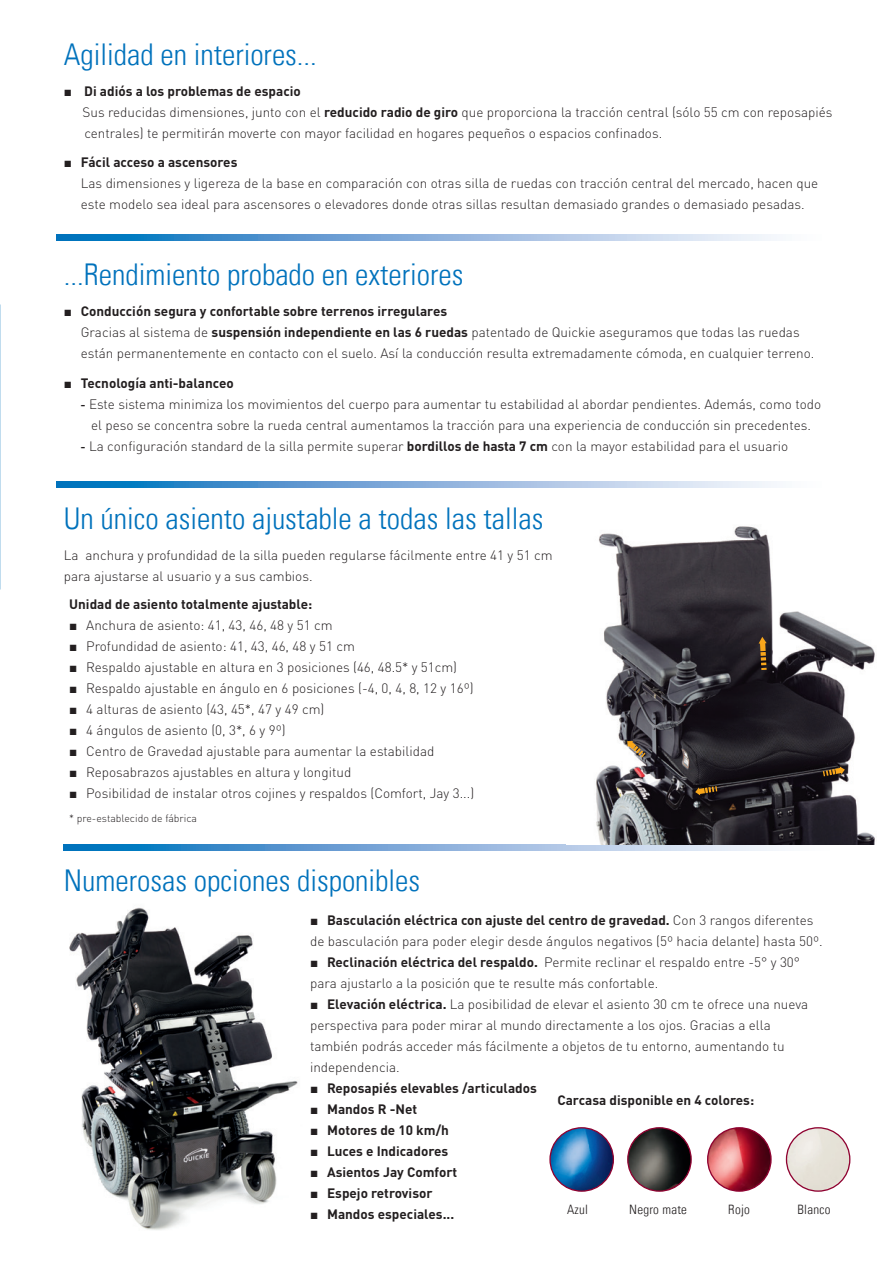
<style>
.page{position:relative;width:893px;height:1263px;background:#fff}
.page>*{position:absolute;margin:0;border:0;box-sizing:border-box;transform-origin:0 0}
.Subhead_Univers{font:30px "Univers Com 47 Light Cond";color:#0072bc}
.Fließtext_DIN{font:300 13.5px/21px "DINOT";color:#231f20}
.Fließtext_DIN_bold{font:300 13.5px/21px "DINOT";color:#231f20}
.Fließtext_DIN_bold-2{font:700 13.5px "DINOT";color:#231f20}
.Fließtext_DIN-2{font:700 13.5px "DINOT";color:#231f20}
.Legend_Univers_Com{font:12.9px "Univers Com 47 Light Cond";letter-spacing:.02em;color:#231f20}
.Fließtext_DIN-3{font:300 10.5px "DINOT";color:#231f20}
.s1{font-family:"Arial";font-weight:400}
.s2{font-weight:700}
</style>
<div class="page">
<svg style="left:64px;top:844px;width:765px;height:6px;background:#7eabd4"></svg>
<img style="left:69px;top:907px;width:229px;height:323px">
<svg style="left:56px;top:234px;width:721px;height:7px;background:#7eafda"></svg>
<svg style="left:56px;top:481px;width:721px;height:6px;background:#7eafda"></svg>
<img style="left:596px;top:526px;width:279px;height:318px">
<svg style="left:695px;top:786px;width:22px;height:9px"></svg>
<svg style="left:823px;top:766px;width:22px;height:10px"></svg>
<svg style="left:627px;top:741px;width:18px;height:16px"></svg>
<svg style="left:759px;top:637px;width:8px;height:33px"></svg>
<img style="left:550px;top:1128px;width:63px;height:63px;border-radius:32px">
<div style="left:549px;top:1127px;width:65px;height:65px;border:1px solid #8f0130;border-radius:50%"></div>
<img style="left:628px;top:1128px;width:63px;height:63px;border-radius:32px">
<div style="left:627px;top:1127px;width:65px;height:65px;border:1px solid #8f0130;border-radius:50%"></div>
<img style="left:708px;top:1128px;width:63px;height:63px;border-radius:32px">
<div style="left:707px;top:1127px;width:65px;height:65px;border:1px solid #8f0130;border-radius:50%"></div>
<img style="left:786px;top:1128px;width:64px;height:63px;border-radius:32px">
<div style="left:786px;top:1127px;width:64px;height:65px;border:1px solid #8f0130;border-radius:50%"></div>
<p class="Subhead_Univers" style="left:64px;top:37px;width:255px">Agilidad en interiores...</p>
<p class="Fließtext_DIN_bold-2" style="left:64px;top:82px;width:239px"><span class="s1">■</span> Di adiós a los problemas de espacio</p>
<p class="Fließtext_DIN" style="left:83px;top:101px;width:751px">Sus reducidas dimensiones, junto con el <span class="s2">reducido radio de giro</span> que proporciona la tracción central (sólo 55 cm con reposapiés centrales) te permitirán moverte con mayor facilidad en hogares pequeños o espacios confinados.</p>
<p class="Fließtext_DIN_bold-2" style="left:64px;top:153px;width:175px"><span class="s1">■</span> Fácil acceso a ascensores</p>
<p class="Fließtext_DIN" style="left:81px;top:173px;width:739px">Las dimensiones y ligereza de la base en comparación con otras silla de ruedas con tracción central del mercado, hacen que este modelo sea ideal para ascensores o elevadores donde otras sillas resultan demasiado grandes o demasiado pesadas.</p>
<p class="Subhead_Univers" style="left:64px;top:257px;width:401px">...Rendimiento probado en exteriores</p>
<p class="Fließtext_DIN_bold-2" style="left:64px;top:302px;width:385px"><span class="s1">■</span> Conducción segura y confortable sobre terrenos irregulares</p>
<p class="Fließtext_DIN" style="left:81px;top:321px;width:735px">Gracias al sistema de <span class="s2">suspensión independiente en las 6 ruedas</span> patentado de Quickie aseguramos que todas las ruedas están permanentemente en contacto con el suelo. Así la conducción resulta extremadamente cómoda, en cualquier terreno.</p>
<p class="Fließtext_DIN-2" style="left:64px;top:374px;width:171px"><span class="s1">■</span> Tecnología anti-balanceo</p>
<p class="Fließtext_DIN" style="left:81px;top:393px;width:742px;text-align:center"><span class="s1">-</span> Este sistema minimiza los movimientos del cuerpo para aumentar tu estabilidad al abordar pendientes. Además, como todo el peso se concentra sobre la rueda central aumentamos la tracción para una experiencia de conducción sin precedentes.</p>
<p class="Fließtext_DIN" style="left:81px;top:435px;width:709px"><span class="s1">-</span> La configuración standard de la silla permite superar <span class="s2">bordillos de hasta 7 cm</span> con la mayor estabilidad para el usuario</p>
<p class="Subhead_Univers" style="left:64px;top:500px;width:481px">Un único asiento ajustable a todas las tallas</p>
<p class="Fließtext_DIN" style="left:64px;top:544px;width:490px">La anchura y profundidad de la silla pueden regularse fácilmente entre 41 y 51 cm</p>
<p class="Fließtext_DIN" style="left:64px;top:565px;width:250px">para ajustarse al usuario y a sus cambios.</p>
<p class="Fließtext_DIN_bold-2" style="left:69px;top:595px;width:245px">Unidad de asiento totalmente ajustable:</p>
<p class="Fließtext_DIN" style="left:69px;top:614px;width:265px"><span class="s1">■</span> Anchura de asiento: 41, 43, 46, 48 y 51 cm</p>
<p class="Fließtext_DIN" style="left:69px;top:635px;width:287px"><span class="s1">■</span> Profundidad de asiento: 41, 43, 46, 48 y 51 cm</p>
<p class="Fließtext_DIN" style="left:69px;top:656px;width:389px"><span class="s1">■</span> Respaldo ajustable en altura en 3 posiciones (46, 48.5* y 51cm)</p>
<p class="Fließtext_DIN" style="left:69px;top:677px;width:406px"><span class="s1">■</span> Respaldo ajustable en ángulo en 6 posiciones (-4, 0, 4, 8, 12 y 16º)</p>
<p class="Fließtext_DIN" style="left:69px;top:698px;width:257px"><span class="s1">■</span> 4 alturas de asiento (43, 45*, 47 y 49 cm)</p>
<p class="Fließtext_DIN" style="left:69px;top:719px;width:218px"><span class="s1">■</span> 4 ángulos de asiento (0, 3*, 6 y 9º)</p>
<p class="Fließtext_DIN" style="left:69px;top:740px;width:367px"><span class="s1">■</span> Centro de Gravedad ajustable para aumentar la estabilidad</p>
<p class="Fließtext_DIN" style="left:69px;top:761px;width:284px"><span class="s1">■</span> Reposabrazos ajustables en altura y longitud</p>
<p class="Fließtext_DIN" style="left:69px;top:782px;width:406px"><span class="s1">■</span> Posibilidad de instalar otros cojines y respaldos (Comfort, Jay 3...)</p>
<p class="Fließtext_DIN-3" style="left:69px;top:812px;width:129px">* pre-establecido de fábrica</p>
<p class="Subhead_Univers" style="left:64px;top:863px;width:358px">Numerosas opciones disponibles</p>
<p class="Fließtext_DIN_bold" style="left:310px;top:909px;width:514px"><span class="s1">■</span> <span class="s2">Basculación eléctrica con ajuste del centro de gravedad.</span> Con 3 rangos diferentes de basculación para poder elegir desde ángulos negativos (5º hacia delante) hasta 50º.</p>
<p class="Fließtext_DIN_bold" style="left:310px;top:951px;width:492px"><span class="s1">■</span> <span class="s2">Reclinación eléctrica del respaldo.</span> Permite reclinar el respaldo entre -5° y 30° para ajustarlo a la posición que te resulte más confortable.</p>
<p class="Fließtext_DIN_bold" style="left:310px;top:993px;width:500px"><span class="s1">■</span> <span class="s2">Elevación eléctrica.</span> La posibilidad de elevar el asiento 30 cm te ofrece una nueva perspectiva para poder mirar al mundo directamente a los ojos. Gracias a ella también podrás acceder más fácilmente a objetos de tu entorno, aumentando tu independencia.</p>
<p class="Fließtext_DIN_bold-2" style="left:310px;top:1079px;width:228px"><span class="s1">■</span> Reposapiés elevables /articulados</p>
<p class="Fließtext_DIN_bold-2" style="left:310px;top:1100px;width:109px"><span class="s1">■</span> Mandos R -Net</p>
<p class="Fließtext_DIN_bold-2" style="left:310px;top:1121px;width:140px"><span class="s1">■</span> Motores de 10 km/h</p>
<p class="Fließtext_DIN_bold-2" style="left:310px;top:1142px;width:140px"><span class="s1">■</span> Luces e Indicadores</p>
<p class="Fließtext_DIN_bold-2" style="left:310px;top:1163px;width:149px"><span class="s1">■</span> Asientos Jay Comfort</p>
<p class="Fließtext_DIN_bold-2" style="left:310px;top:1184px;width:124px"><span class="s1">■</span> Espejo retrovisor</p>
<p class="Fließtext_DIN_bold-2" style="left:310px;top:1205px;width:146px"><span class="s1">■</span> Mandos especiales...</p>
<p class="Fließtext_DIN_bold-2" style="left:557px;top:1091px;width:198px">Carcasa disponible en 4 colores:</p>
<p class="Legend_Univers_Com" style="left:567px;top:1201px;width:22px">Azul</p>
<p class="Legend_Univers_Com" style="left:629px;top:1201px;width:59px">Negro mate</p>
<p class="Legend_Univers_Com" style="left:728px;top:1201px;width:23px">Rojo</p>
<p class="Legend_Univers_Com" style="left:797px;top:1201px;width:34px">Blanco</p>
</div>
